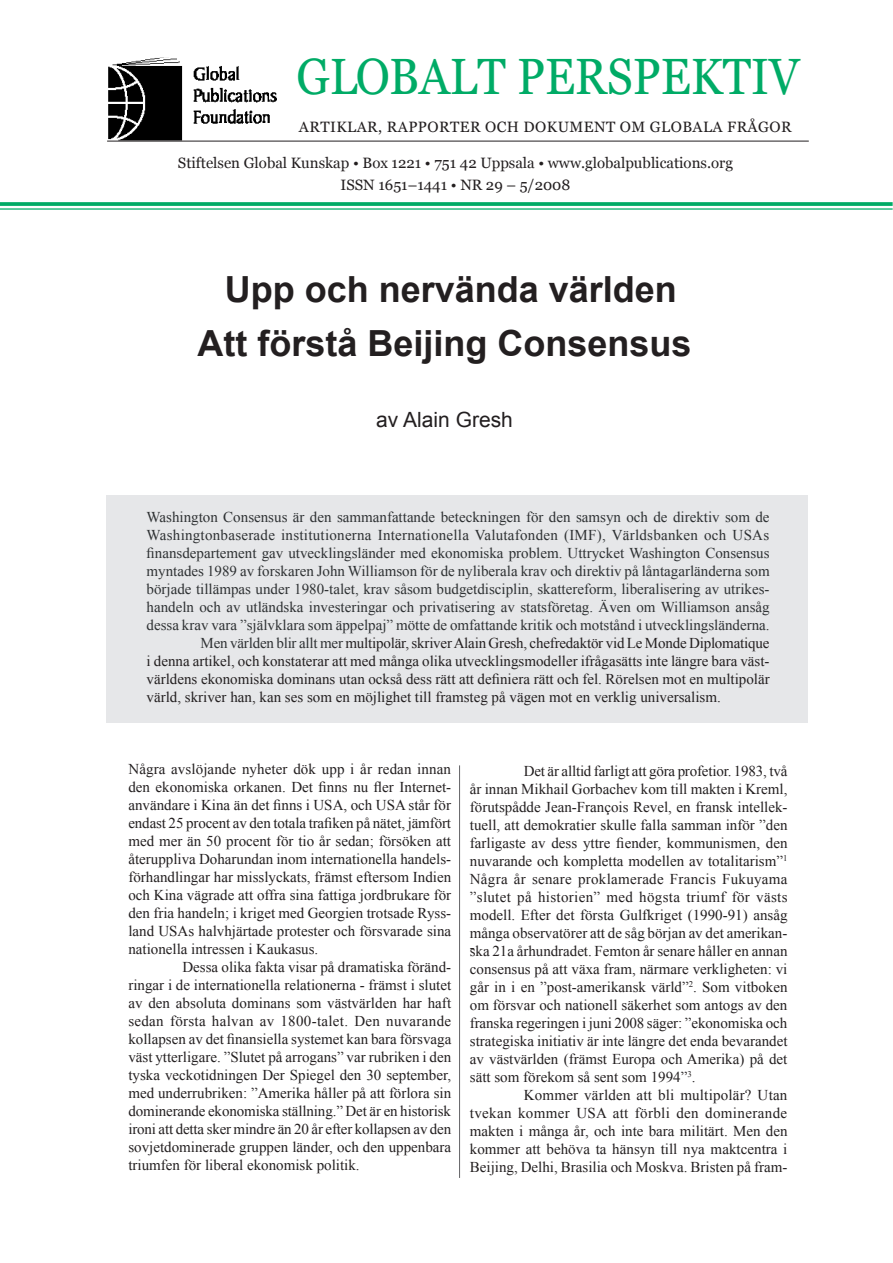
<style>
.page{position:relative;width:893px;height:1263px;background:#fff}
.page>*{position:absolute;margin:0;border:0;box-sizing:border-box;transform-origin:0 0}
.t1{font:51px "Georgia";color:#00ab66;scale:.9 1}
.t2{font:700 36px/54px "Arial";color:#231f20;text-align:center}
.t3{font:21px "Arial";color:#231f20}
.t4{font:15px/18px "Times New Roman";color:#231f20;text-align:justify}
.t5{font:15px "Times New Roman";color:#2e3133}
.t6{font:15px/22.5px "Georgia";color:#231f20;text-align:center}
.t7{font:15px "Times New Roman";letter-spacing:.02em;color:#2e3133}
.t8{font:15px "Georgia";letter-spacing:.03em;color:#231f20}
.s1{color:#2e3133}
</style>
<div class="page">
<img style="left:107px;top:57px;width:169px;height:84px">
<hr style="left:107px;top:141px;width:702px;height:1px;background:#231f20">
<svg style="left:0;top:202px;width:893px;height:4px;background:#0fb06f"></svg>
<hr style="left:0;top:208px;width:893px;height:2px;background:#00ab66">
<div style="left:106px;top:496px;width:702px;height:227px;background:#e6e7e9"></div>
<hr style="left:459px;top:765px;width:1px;height:413px;background:#636366">
<h1 class="t1" style="left:297px;top:47px;width:560px">GLOBALT PERSPEKTIV</h1>
<p class="t8" style="left:299px;top:119px;width:494px">ARTIKLAR, RAPPORTER OCH DOKUMENT OM GLOBALA FRÅGOR</p>
<p class="t6" style="left:178px;top:151px;width:556px">STIFTELSEN GLOBAL KUNSKAP • BOX 1221 • 751 42 UPPSALA • WWW.GLOBALPUBLICATIONS.ORG<br>ISSN 1651–1441 • NR 29 – 5/2008</p>
<h2 class="t2" style="left:198px;top:263px;width:496px">Upp och nervända världen<br>Att förstå Beijing Consensus</h2>
<h3 class="t3" style="left:376px;top:405px;width:138px">av Alain Gresh</h3>
<p class="t5" style="left:147px;top:506px;width:624px">Washington Consensus är den sammanfattande beteckningen för den samsyn och de direktiv som de</p>
<p class="t7" style="left:147px;top:524px;width:624px">Washingtonbaserade institutionerna Internationella Valutafonden (IMF), Världsbanken och USAs</p>
<p class="t5" style="left:147px;top:542px;width:624px">finansdepartement gav utvecklingsländer med ekonomiska problem. Uttrycket Washington Consensus</p>
<p class="t5" style="left:147px;top:560px;width:624px">myntades 1989 av forskaren John Williamson för de nyliberala krav och direktiv på låntagarländerna som</p>
<p class="t5" style="left:147px;top:578px;width:624px">började tillämpas under 1980-talet, krav såsom budgetdisciplin, skattereform, liberalisering av utrikes-</p>
<p class="t5" style="left:147px;top:596px;width:624px">handeln och av utländska investeringar och privatisering av statsföretag. Även om Williamson ansåg</p>
<p class="t5" style="left:147px;top:614px;width:624px">dessa krav vara ”självklara som äppelpaj” mötte de omfattande kritik och motstånd i utvecklingsländerna.</p>
<p class="t4" style="left:201px;top:633px;width:570px"><span class="s1">Men världen blir allt mer</span> multipolär, skriver Alain Gresh, chefredaktör vid Le Monde Diplomatique</p>
<p class="t4" style="left:147px;top:651px;width:624px">i denna artikel, och konstaterar att med många olika utvecklingsmodeller ifrågasätts inte längre bara väst-</p>
<p class="t4" style="left:147px;top:669px;width:624px">världens ekonomiska dominans utan också dess rätt att definiera rätt och fel. Rörelsen mot en multipolär</p>
<p class="t4" style="left:147px;top:687px;width:576px">värld, skriver han, kan ses som en möjlighet till framsteg på vägen mot en verklig universalism.</p>
<p class="t4" style="left:128px;top:759px;width:324px">Några avslöjande nyheter dök upp i år redan innan den ekonomiska orkanen. Det finns nu fler Internet&shy;användare i Kina än det finns i USA, och USA står för endast 25 procent av den totala trafiken på nätet, jämfört med mer än 50 procent för tio år sedan; försöken att återuppliva Doharundan inom internationella handels&shy;förhandlingar har misslyckats, främst eftersom Indien och Kina vägrade att offra sina fattiga jordbrukare för den fria handeln; i kriget med Georgien trotsade Ryss&shy;land USAs halvhjärtade protester och försvarade sina nationella intressen i Kaukasus.</p>
<p class="t4" style="left:128px;top:957px;width:324px;text-indent:54px">Dessa olika fakta visar på dramatiska föränd&shy;ringar i de internationella relationerna - främst i slutet av den absoluta dominans som västvärlden har haft sedan första halvan av 1800-talet. Den nuvarande kollapsen av det finansiella systemet kan bara försvaga väst ytterligare. ”Slutet på arrogans” var rubriken i den tyska veckotidningen Der Spiegel den 30 september, med underrubriken: ”Amerika håller på att förlora sin dominerande ekonomiska ställning.” Det är en historisk ironi att detta sker mindre än 20 år efter kollapsen av den sovjetdominerade gruppen länder, och den uppenbara triumfen för liberal ekonomisk politik.</p>
<p class="t4" style="left:470px;top:761px;width:319px;text-indent:54px">Det är alltid farligt att göra profetior. 1983, två år innan Mikhail Gorbachev kom till makten i Kreml, förutspådde Jean-François Revel, en fransk intellek&shy;tuell, att demokratier skulle falla samman inför ”den farligaste av dess yttre fiender, kommunismen, den nuvarande och kompletta modellen av totalitarism”<sup>1<br></sup>Några år senare proklamerade Francis Fukuyama ”slutet på historien” med högsta triumf för västs modell. Efter det första Gulfkriget (1990-91) ansåg många observatörer att de såg början av det amerikan&shy;ska 21a århundradet. Femton år senare håller en annan consensus på att växa fram, närmare verkligheten: vi går in i en ”post-amerikansk värld”<sup>2</sup>. Som vitboken om försvar och nationell säkerhet som antogs av den franska regeringen i juni 2008 säger: ”ekonomiska och strategiska initiativ är inte längre det enda bevarandet av västvärlden (främst Europa och Amerika) på det sätt som förekom så sent som 1994”<sup>3</sup>.</p>
<p class="t4" style="left:470px;top:1085px;width:319px;text-indent:54px">Kommer världen att bli multipolär? Utan tvekan kommer USA att förbli den dominerande makten i många år, och inte bara militärt. Men den kommer att behöva ta hänsyn till nya maktcentra i Beijing, Delhi, Brasilia och Moskva. Bristen på fram-</p>
<p class="t4" style="left:470px;top:938px;width:6px">-</p>
</div>
